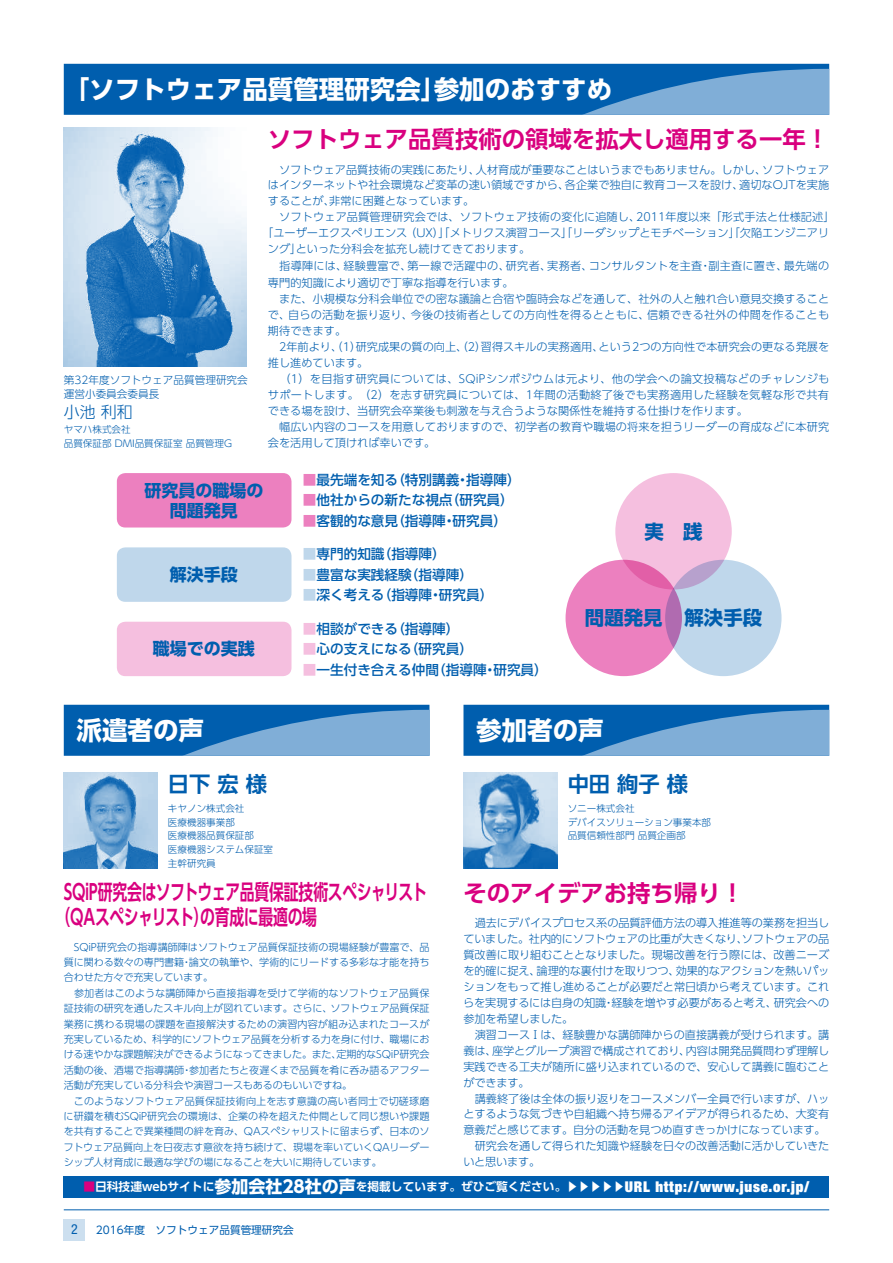
<style>
.page{position:relative;width:893px;height:1263px;background:#fff}
.page>*{position:absolute;margin:0;border:0;box-sizing:border-box;transform-origin:0 0}
.t1{font:700 25.5px "UD Shin Go Pro";color:#fff}
.t2{font:700 23.4px "UD Shin Go Pro De";color:#d9007f}
.t3{font:700 21.3px "UD Shin Go Pro De";letter-spacing:-.025em;color:#d9007f;scale:.7 1}
.t4{font:700 21.3px "UD Shin Go Pro De";color:#005eae}
.t5{font:700 19.35px "UD Shin Go Pro";color:#005eae}
.t6{font:700 16.95px/20.4px "UD Shin Go Pro";color:#005eae;text-align:center}
.t7{font:300 15.9px "UD Shin Go Pro";color:#005eae}
.t8{font:condensed 13.8px "Helvetica Neue LT Pro";color:#005eae}
.t9{font:500 13.65px "UD Shin Go Pro";color:#005eae}
.t10{font:700 11.7px "UD Shin Go Pro De";color:#fff}
.t11{font:300 11.1px/15.9px "UD Shin Go Pro";color:#005eae}
.t12{font:300 11.1px/17px "UD Shin Go Pro";letter-spacing:.02em;color:#005eae}
.t13{font:300 10.65px/13.8px "UD Shin Go Pro";color:#005eae}
.t14{font:10.65px "UD Shin Go Pro";color:#005eae}
.t15{font:300 10.05px/15.5px "UD Shin Go Pro";letter-spacing:-.005em;color:#005eae}
.t16{font:300 9.6px/13.8px "UD Shin Go Pro";color:#005eae}
.s1{color:#ec80bf}
.s2{color:#bfd7eb}
.s3{color:#f5bfdf}
.s4{color:#d9007f}
.s5{font-family:"UD Shin Go Pro";font-size:16.95px}
.s6{font-family:"Helvetica Neue LT Pro";font-weight:900;font-stretch:condensed;font-size:14.85px}
</style>
<div class="page">
<svg style="left:64px;top:1219px;width:21px;height:21px"></svg>
<hr style="left:64px;top:1209px;width:765px;height:1px;background:#005eae">
<div style="left:463px;top:705px;width:366px;height:51px;background:#005eae"></div>
<svg style="left:463px;top:710px;width:366px;height:46px"></svg>
<div style="left:64px;top:705px;width:365px;height:51px;background:#005eae"></div>
<svg style="left:64px;top:710px;width:365px;height:46px"></svg>
<div style="left:64px;top:64px;width:765px;height:51px;background:#005eae"></div>
<svg style="left:219px;top:69px;width:610px;height:46px"></svg>
<div style="left:64px;top:1176px;width:765px;height:21px;background:#005eae"></div>
<img style="left:64px;top:128px;width:183px;height:239px">
<img style="left:463px;top:773px;width:94px;height:95px">
<img style="left:64px;top:773px;width:93px;height:95px">
<div style="left:117px;top:473px;width:174px;height:54px;background:#ec80bf;border-radius:9px"></div>
<div style="left:117px;top:547px;width:174px;height:55px;background:#bfd7eb;border-radius:9px"></div>
<div style="left:117px;top:622px;width:174px;height:54px;background:#f5bfdf;border-radius:9px"></div>
<div style="left:615px;top:473px;width:117px;height:116px;background:#f5bfdf;border-radius:50%"></div>
<div style="left:566px;top:560px;width:116px;height:116px;background:#ec80bf;border-radius:50%"></div>
<div style="left:665px;top:560px;width:116px;height:116px;background:#bfd7eb;border-radius:50%"></div>
<h1 class="t1" style="left:64px;top:68px;width:550px">「ソフトウェア品質管理研究会」参加のおすすめ</h1>
<p class="t13" style="left:64px;top:373px;width:186px">第32年度ソフトウェア品質管理研究会運営小委員会委員長</p>
<h3 class="t7" style="left:64px;top:399px;width:71px">小池 利和</h3>
<p class="t16" style="left:64px;top:422px;width:170px">ヤマハ株式会社<br>品質保証部 DMI品質保証室 品質管理G</p>
<h2 class="t2" style="left:268px;top:120px;width:563px">ソフトウェア品質技術の領域を拡大し適用する一年！</h2>
<p class="t11" style="left:268px;top:161px;width:563px">　ソフトウェア品質技術の実践にあたり、人材育成が重要なことはいうまでもありません。しかし、ソフトウェア</p>
<p class="t11" style="left:268px;top:177px;width:563px">はインターネットや社会環境など変革の速い領域ですから、各企業で独自に教育コースを設け、適切なOJTを実施</p>
<p class="t11" style="left:268px;top:193px;width:208px">することが、非常に困難となっています。</p>
<p class="t11" style="left:268px;top:209px;width:568px">　ソフトウェア品質管理研究会では、ソフトウェア技術の変化に追随し、2011年度以来「形式手法と仕様記述」</p>
<p class="t11" style="left:262px;top:225px;width:568px">「ユーザーエクスペリエンス（UX）」「メトリクス演習コース」「リーダシップとモチベーション」「欠陥エンジニアリ</p>
<p class="t11" style="left:268px;top:241px;width:264px">ング」といった分科会を拡充し続けてきております。</p>
<p class="t12" style="left:268px;top:257px;width:563px">　指導陣には、経験豊富で、第一線で活躍中の、研究者、実務者、コンサルタントを主査・副主査に置き、最先端の専門的知識により適切で丁寧な指導を行います。</p>
<p class="t11" style="left:268px;top:291px;width:563px">　また、小規模な分科会単位での密な議論と合宿や臨時会などを通して、社外の人と触れ合い意見交換することで、自らの活動を振り返り、今後の技術者としての方向性を得るとともに、信頼できる社外の仲間を作ることも期待できます。<br>　2年前より、（1）研究成果の質の向上、（2）習得スキルの実務適用、という2つの方向性で本研究会の更なる発展を推し進めています。<br>　（1）を目指す研究員については、SQiPシンポジウムは元より、他の学会への論文投稿などのチャレンジもサポートします。（2）を志す研究員については、1年間の活動終了後でも実務適用した経験を気軽な形で共有できる場を設け、当研究会卒業後も刺激を与え合うような関係性を維持する仕掛けを作ります。<br>　幅広い内容のコースを用意しておりますので、初学者の教育や職場の将来を担うリーダーの育成などに本研究会を活用して頂ければ幸いです。</p>
<h3 class="t6" style="left:144px;top:479px;width:121px">研究員の職場の問題発見</h3>
<h3 class="t6" style="left:170px;top:564px;width:70px">解決手段</h3>
<h3 class="t6" style="left:153px;top:638px;width:104px">職場での実践</h3>
<p class="t9" style="left:303px;top:469px;width:219px"><span class="s1">■</span>最先端を知る（特別講義・指導陣）</p>
<p class="t9" style="left:303px;top:489px;width:212px"><span class="s1">■</span>他社からの新たな視点（研究員）</p>
<p class="t9" style="left:303px;top:510px;width:206px"><span class="s1">■</span>客観的な意見（指導陣・研究員）</p>
<p class="t9" style="left:303px;top:543px;width:144px"><span class="s2">■</span>専門的知識（指導陣）</p>
<p class="t9" style="left:303px;top:563px;width:172px"><span class="s2">■</span>豊富な実践経験（指導陣）</p>
<p class="t9" style="left:303px;top:584px;width:192px"><span class="s2">■</span>深く考える（指導陣・研究員）</p>
<p class="t9" style="left:303px;top:617px;width:158px"><span class="s3">■</span>相談ができる（指導陣）</p>
<p class="t9" style="left:303px;top:638px;width:172px"><span class="s3">■</span>心の支えになる（研究員）</p>
<p class="t9" style="left:303px;top:658px;width:246px"><span class="s3">■</span>一生付き合える仲間（指導陣・研究員）</p>
<h3 class="t5" style="left:644px;top:515px;width:60px">実　践</h3>
<h3 class="t5" style="left:585px;top:602px;width:179px">問題発見 解決手段</h3>
<h1 class="t1" style="left:77px;top:709px;width:129px">派遣者の声</h1>
<h1 class="t1" style="left:476px;top:709px;width:129px">参加者の声</h1>
<h3 class="t4" style="left:168px;top:766px;width:101px">日下 宏 様</h3>
<p class="t16" style="left:168px;top:801px;width:107px">キヤノン株式会社<br>医療機器事業部　<br>医療機器品質保証部<br>医療機器システム保証室主幹研究員</p>
<h3 class="t4" style="left:568px;top:766px;width:122px">中田 絢子 様</h3>
<p class="t16" style="left:568px;top:801px;width:155px">ソニー株式会社<br>デバイスソリューション事業本部　品質信頼性部門 品質企画部</p>
<h3 class="t3" style="left:64px;top:874px;width:520px">SQiP研究会はソフトウェア品質保証技術スペシャリスト</h3>
<h2 class="t2" style="left:463px;top:874px;width:282px">そのアイデアお持ち帰り！</h2>
<h3 class="t3" style="left:56px;top:900px;width:375px">（QAスペシャリスト）の育成に最適の場</h3>
<p class="t11" style="left:463px;top:914px;width:368px">　過去にデバイスプロセス系の品質評価方法の導入推進等の業務を担当していました。社内的にソフトウェアの比重が大きくなり、ソフトウェアの品質改善に取り組むこととなりました。現場改善を行う際には、改善ニーズを的確に捉え、論理的な裏付けを取りつつ、効果的なアクションを熱いパッションをもって推し進めることが必要だと常日頃から考えています。これらを実現するには自身の知識・経験を増やす必要があると考え、研究会への参加を希望しました。<br>　演習コースⅠは、経験豊かな講師陣からの直接講義が受けられます。講義は、座学とグループ演習で構成されており、内容は開発品質問わず理解し実践できる工夫が随所に盛り込まれているので、安心して講義に臨むことができます。<br>　講義終了後は全体の振り返りをコースメンバー全員で行いますが、ハッとするような気づきや自組織へ持ち帰るアイデアが得られるため、大変有意義だと感じてます。自分の活動を見つめ直すきっかけになっています。　研究会を通して得られた知識や経験を日々の改善活動に活かしていきたいと思います。</p>
<p class="t15" style="left:64px;top:938px;width:367px">　SQiP研究会の指導講師陣はソフトウェア品質保証技術の現場経験が豊富で、品質に関わる数々の専門書籍・論文の執筆や、学術的にリードする多彩な才能を持ち合わせた方々で充実しています。<br>　参加者はこのような講師陣から直接指導を受けて学術的なソフトウェア品質保証技術の研究を通したスキル向上が図れています。さらに、ソフトウェア品質保証業務に携わる現場の課題を直接解決するための演習内容が組み込まれたコースが充実しているため、科学的にソフトウェア品質を分析する力を身に付け、職場における速やかな課題解決ができるようになってきました。また、定期的なSQiP研究会活動の後、酒場で指導講師・参加者たちと夜遅くまで品質を肴に呑み語るアフター活動が充実している分科会や演習コースもあるのもいいですね。<br>　このようなソフトウェア品質保証技術向上を志す意識の高い者同士で切磋琢磨に研鑽を積むSQiP研究会の環境は、企業の枠を超えた仲間として同じ想いや課題を共有することで異業種間の絆を育み、QAスペシャリストに留まらず、日本のソフトウェア品質向上を日夜志す意欲を持ち続けて、現場を率いていくQAリーダーシップ人材育成に最適な学びの場になることを大いに期待しています。</p>
<p class="t10" style="left:84px;top:1177px;width:727px"><span class="s4">■</span>日科技連webサイトに<span class="s5">参加会社28社の声</span>を掲載しています。ぜひご覧ください。▶▶▶▶▶<span class="s6">URL http://www.juse.or.jp/</span></p>
<p class="t8" style="left:71px;top:1221px;width:8px">2</p>
<p class="t14" style="left:96px;top:1221px;width:200px">2016年度　ソフトウェア品質管理研究会</p>
</div>
